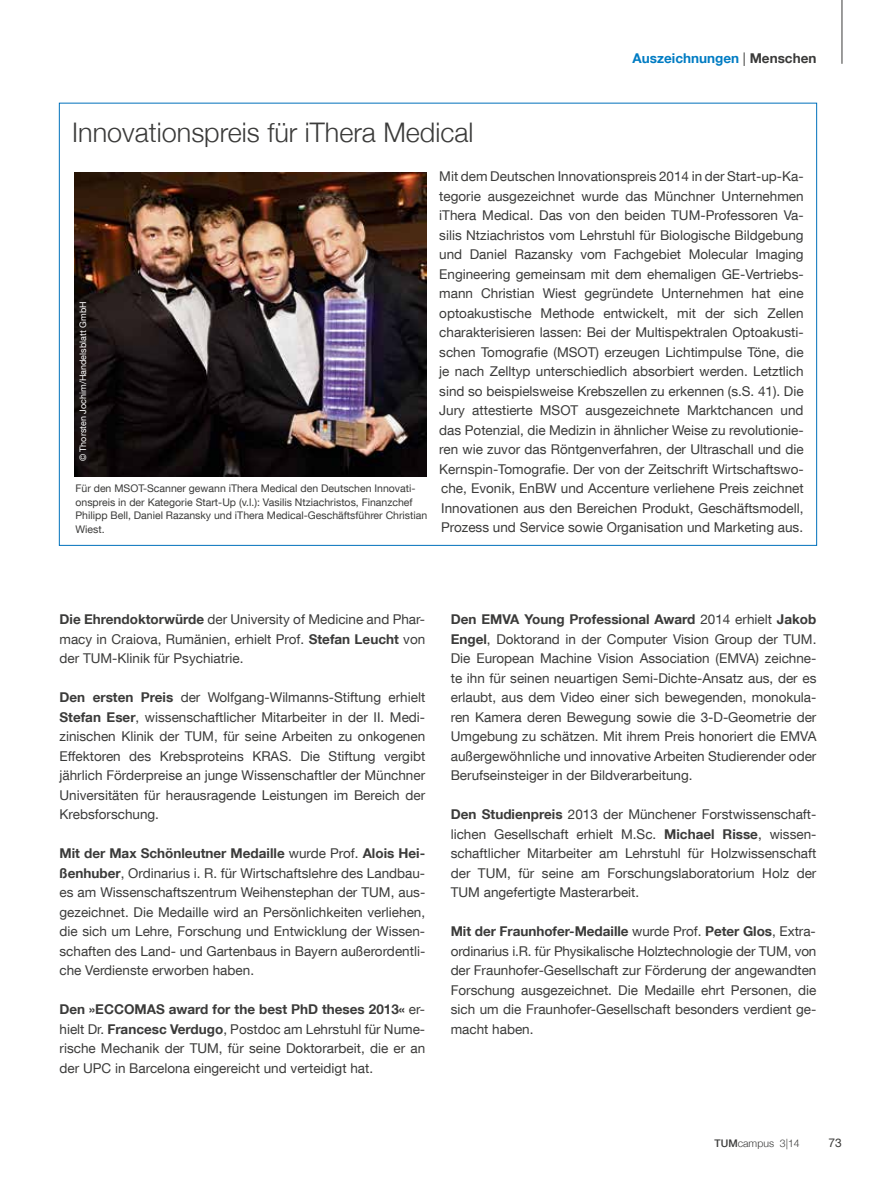
<style>
.page{position:relative;width:893px;height:1191px;background:#fff}
.page>*{position:absolute;margin:0;border:0;box-sizing:border-box;transform-origin:0 0}
.t1{font:300 27px "Helvetica Neue";color:#3b3b3a}
.t2{font:13.5px/19.5px "TUM Neue Helvetica";color:#3b3b3a;text-align:justify}
.t3{font:700 13.5px "TUM Neue Helvetica";color:#007cc3}
.t4{font:12px "TUM Neue Helvetica";color:#3b3b3a}
.t5{font:10.5px/13.5px "TUM Neue Helvetica";color:#3b3b3a}
.t6{font:300 10.5px "Helvetica Neue";color:#3b3b3a}
.t7{font:9px "TUM Neue Helvetica";color:#fff}
.s1{font-weight:400;color:#3b3b3a}
.s2{color:#3b3b3a}
.s3{font-weight:700}
.s4{font-weight:500}
</style>
<div class="page">
<hr style="left:842px;top:0;width:1px;height:64px;background:#3b3b3a">
<img style="left:74px;top:172px;width:353px;height:304px">
<p class="t3" style="left:633px;top:49px;width:185px">Auszeichnungen <span class="s1">|</span> <span class="s2">Menschen</span></p>
<h1 class="t1" style="left:72px;top:116px;width:403px">Innovationspreis für iThera Medical</h1>
<p class="t2" style="left:439px;top:166px;width:366px">Mit dem Deutschen Innovationspreis 2014 in der Start-up-Ka&shy;tegorie ausgezeichnet wurde das Münchner Unternehmen iThera Medical. Das von den beiden TUM-Professoren Va&shy;silis Ntziachristos vom Lehrstuhl für Biologische Bildgebung und Daniel Razansky vom Fachgebiet Molecular Imaging Engineering gemeinsam mit dem ehemaligen GE-Vertriebs&shy;mann Christian Wiest gegründete Unternehmen hat eine optoakustische Methode entwickelt, mit der sich Zellen charakterisieren lassen: Bei der Multispektralen Optoakusti&shy;schen Tomografie (MSOT) erzeugen Lichtimpulse Töne, die je nach Zelltyp unterschiedlich absorbiert werden. Letztlich sind so beispielsweise Krebszellen zu erkennen (s.S. 41). Die Jury attestierte MSOT ausgezeichnete Marktchancen und das Potenzial, die Medizin in ähnlicher Weise zu revolutionie&shy;ren wie zuvor das Röntgenverfahren, der Ultraschall und die Kernspin-Tomografie. Der von der Zeitschrift Wirtschaftswo&shy;che, Evonik, EnBW und Accenture verliehene Preis zeichnet Innovationen aus den Bereichen Produkt, Geschäftsmodell, Prozess und Service sowie Organisation und Marketing aus.</p>
<p class="t7" style="left:77px;top:461px;width:161px;rotate:-90deg">© Thorsten Jochim/Handelsblatt GmbH</p>
<p class="t5" style="left:75px;top:481px;width:353px">Für den MSOT-Scanner gewann iThera Medical den Deutschen Innovati&shy;onspreis in der Kategorie Start-Up (v.l.): Vasilis Ntziachristos, Finanzchef Philipp Bell, Daniel Razansky und iThera Medical-Geschäftsführer Christian Wiest.</p>
<p class="t2" style="left:60px;top:609px;width:367px"><span class="s3">Die Ehrendoktorwürde</span> der University of Medicine and Phar&shy;macy in Craiova, Rumänien, erhielt Prof. <span class="s3">Stefan Leucht</span> von der TUM-Klinik für Psychiatrie.</p>
<p class="t2" style="left:60px;top:687px;width:367px"><span class="s3">Den ersten Preis</span> der Wolfgang-Wilmanns-Stiftung erhielt <span class="s3">Stefan Eser</span>, wissenschaftlicher Mitarbeiter in der II. Medi&shy;zinischen Klinik der TUM, für seine Arbeiten zu onkogenen Effektoren des Krebsproteins KRAS. Die Stiftung vergibt jährlich Förderpreise an junge Wissenschaftler der Münchner Universitäten für herausragende Leistungen im Bereich der Krebsforschung.</p>
<p class="t2" style="left:60px;top:843px;width:367px"><span class="s3">Mit der Max Schönleutner Medaille</span> wurde Prof. <span class="s3">Alois Hei&shy;ßenhuber</span>, Ordinarius i. R. für Wirtschaftslehre des Landbau&shy;es am Wissenschaftszentrum Weihenstephan der TUM, aus&shy;gezeichnet. Die Medaille wird an Persönlichkeiten verliehen, die sich um Lehre, Forschung und Entwicklung der Wissen&shy;schaften des Land- und Gartenbaus in Bayern außerordentli&shy;che Verdienste erworben haben.</p>
<p class="t2" style="left:60px;top:999px;width:367px"><span class="s3">Den »ECCOMAS award for the best PhD theses 2013«</span> er&shy;hielt Dr. <span class="s3">Francesc Verdugo</span>, Postdoc am Lehrstuhl für Nume&shy;rische Mechanik der TUM, für seine Doktorarbeit, die er an der UPC in Barcelona eingereicht und verteidigt hat.</p>
<p class="t2" style="left:451px;top:609px;width:367px"><span class="s3">Den EMVA Young Professional Award</span> 2014 erhielt <span class="s3">Jakob Engel</span>, Doktorand in der Computer Vision Group der TUM.<br>Die European Machine Vision Association (EMVA) zeichne&shy;te ihn für seinen neuartigen Semi-Dichte-Ansatz aus, der es erlaubt, aus dem Video einer sich bewegenden, monokula&shy;ren Kamera deren Bewegung sowie die 3-D-Geometrie der Umgebung zu schätzen. Mit ihrem Preis honoriert die EMVA außergewöhnliche und innovative Arbeiten Studierender oder Berufseinsteiger in der Bildverarbeitung.</p>
<p class="t2" style="left:451px;top:804px;width:367px"><span class="s3">Den Studienpreis</span> 2013 der Münchener Forstwissenschaft&shy;lichen Gesellschaft erhielt M.Sc. <span class="s3">Michael Risse</span>, wissen&shy;schaftlicher Mitarbeiter am Lehrstuhl für Holzwissenschaft der TUM, für seine am Forschungslaboratorium Holz der TUM angefertigte Masterarbeit.</p>
<p class="t2" style="left:451px;top:921px;width:367px"><span class="s3">Mit der Fraunhofer-Medaille</span> wurde Prof. <span class="s3">Peter Glos</span>, Extra&shy;ordinarius i.R. für Physikalische Holztechnologie der TUM, von der Fraunhofer-Gesellschaft zur Förderung der angewandten Forschung ausgezeichnet. Die Medaille ehrt Personen, die sich um die Fraunhofer-Gesellschaft besonders verdient ge&shy;macht haben.</p>
<p class="t6" style="left:715px;top:1137px;width:87px"><span class="s4">TUM</span>campus 3|14</p>
<p class="t4" style="left:829px;top:1135px;width:15px">73</p>
</div>
